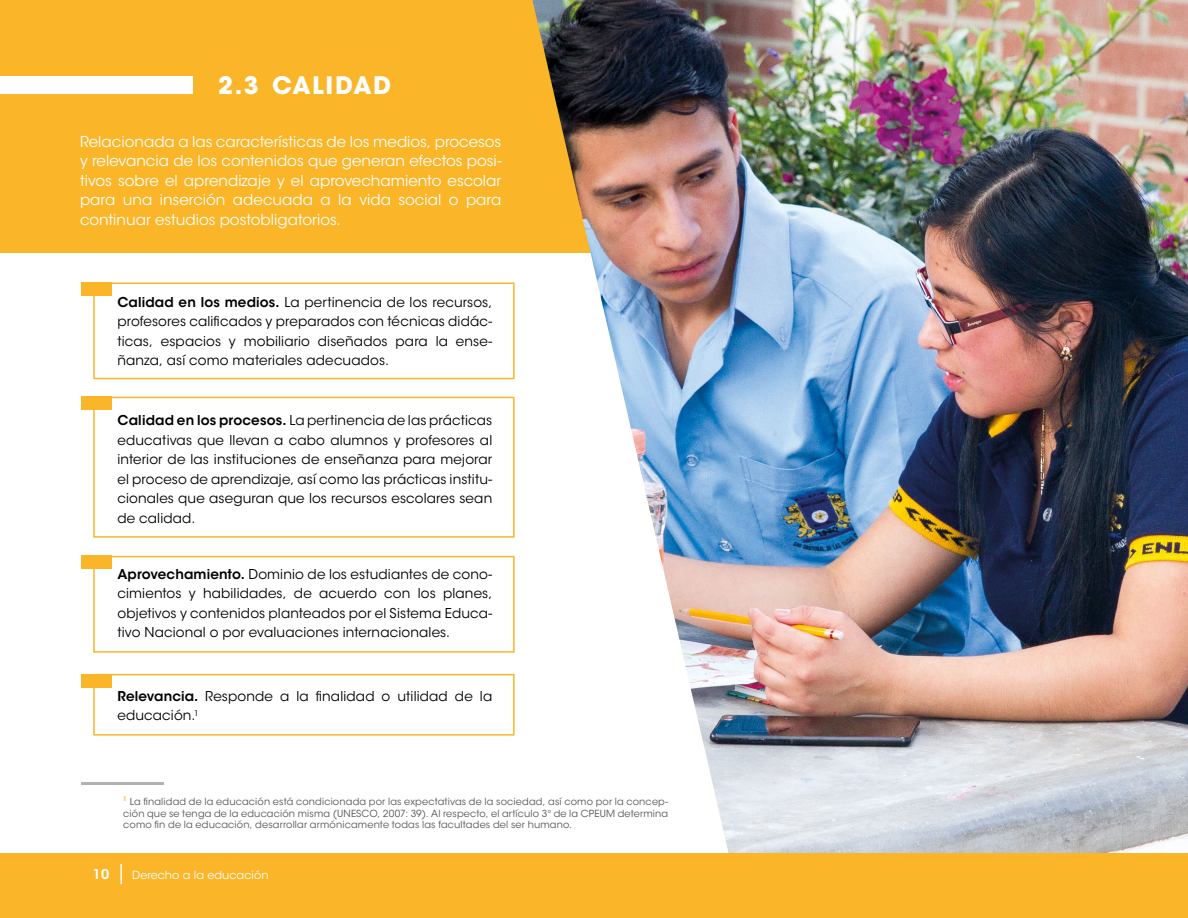
<style>
.page{position:relative;width:1188px;height:918px;background:#fff}
.page>*{position:absolute;margin:0;border:0;box-sizing:border-box;transform-origin:0 0}
.t1{font:700 24px "ITC Avant Garde Std";letter-spacing:.07em;color:#fff}
.t2{font:15px/19.5px "ITC Avant Garde Std";color:#fff;text-align:justify}
.t3{font:13.5px/19.5px "ITC Avant Garde Std";letter-spacing:.01em;color:#000;text-align:justify}
.t4{font:600 13.5px "ITC Avant Garde Std";color:#fff}
.t5{font:11.25px "ITC Avant Garde Std";letter-spacing:.005em;color:#fff}
.t6{font:9.75px/11.7px "ITC Avant Garde Std";letter-spacing:.015em;color:#575756;text-align:justify}
.s1{font-weight:600}
</style>
<div class="page">
<div style="left:0;top:0;width:1187px;height:253px;background:#fab528"></div>
<div style="left:0;top:77px;width:192px;height:17px;background:#fff"></div>
<hr style="left:81px;top:782px;width:83px;height:2px;background:#b3b2b2">
<img style="left:532px;top:0;width:656px;height:854px">
<div style="left:0;top:854px;width:1188px;height:64px;background:#fab528"></div>
<div style="left:93px;top:282px;width:422px;height:97px;border:2px solid #fab528"></div>
<div style="left:81px;top:282px;width:30px;height:14px;background:#fab528"></div>
<div style="left:93px;top:556px;width:422px;height:97px;border:2px solid #fab528"></div>
<div style="left:81px;top:556px;width:30px;height:13px;background:#fab528"></div>
<div style="left:93px;top:674px;width:422px;height:62px;border:2px solid #fab528"></div>
<div style="left:81px;top:674px;width:30px;height:13px;background:#fab528"></div>
<div style="left:93px;top:397px;width:422px;height:141px;border:2px solid #fab528"></div>
<div style="left:81px;top:397px;width:30px;height:13px;background:#fab528"></div>
<hr style="left:120px;top:864px;width:2px;height:20px;background:#fff">
<h1 class="t1" style="left:218px;top:70px;width:174px">2.3 CALIDAD</h1>
<p class="t2" style="left:80px;top:132px;width:423px">Relacionada a las características de los medios, procesos y relevancia de los contenidos que generan efectos posi&shy;tivos sobre el aprendizaje y el aprovechamiento escolar para una inserción adecuada a la vida social o para continuar estudios postobligatorios.</p>
<p class="t3" style="left:117px;top:292px;width:376px"><span class="s1">Calidad en los medios.</span> La pertinencia de los recursos, profesores calificados y preparados con técnicas didác&shy;ticas, espacios y mobiliario diseñados para la ense&shy;ñanza, así como materiales adecuados.</p>
<p class="t3" style="left:117px;top:411px;width:376px"><span class="s1">Calidad en los procesos.</span> La pertinencia de las prácticas educativas que llevan a cabo alumnos y profesores al interior de las instituciones de enseñanza para mejorar el proceso de aprendizaje, así como las prácticas institu&shy;cionales que aseguran que los recursos escolares sean de calidad.</p>
<p class="t3" style="left:117px;top:564px;width:376px"><span class="s1">Aprovechamiento.</span> Dominio de los estudiantes de cono&shy;cimientos y habilidades, de acuerdo con los planes, objetivos y contenidos planteados por el Sistema Educa&shy;tivo Nacional o por evaluaciones internacionales.</p>
<p class="t3" style="left:117px;top:686px;width:376px"><span class="s1">Relevancia.</span> Responde a la finalidad o utilidad de la educación.<sup>1</sup></p>
<p class="t6" style="left:123px;top:796px;width:546px"><sup>1</sup> La finalidad de la educación está condicionada por las expectativas de la sociedad, así como por la concep&shy;ción que se tenga de la educación misma (UNESCO, 2007: 39). Al respecto, el artículo 3° de la CPEUM determina como fin de la educación, desarrollar armónicamente todas las facultades del ser humano.</p>
<p class="t4" style="left:93px;top:866px;width:18px">10</p>
<p class="t5" style="left:132px;top:868px;width:138px">Derecho a la educación</p>
</div>
